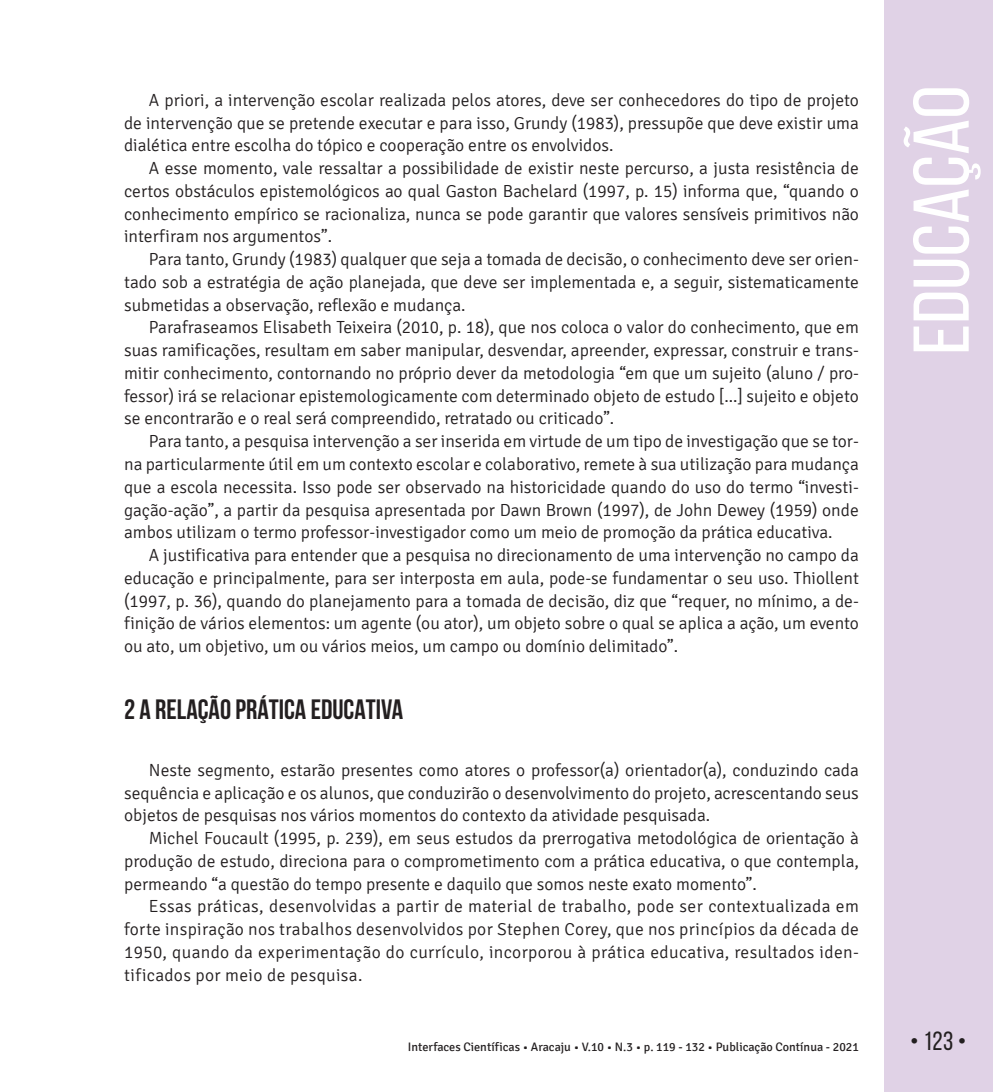
<style>
.page{position:relative;width:993px;height:1092px;background:#fff}
.page>*{position:absolute;margin:0;border:0;box-sizing:border-box;transform-origin:0 0}
.t1{font:78.75px "Bebas Neue";color:#fff;scale:1.09 1}
.Título_1{font:700 28px "Bebas Neue";color:#231f20}
.t2{font:26.25px "Bebas Neue";color:#231f20}
.TEXTO{font:300 17.5px/22.8px "Signika";color:#231f20;text-align:justify}
.t3{font:12.25px "Signika";color:#231f20}
</style>
<div class="page">
<div style="left:883px;top:0;width:109px;height:1091px;background:#e0d2e6"></div>
<p class="TEXTO" style="left:124px;top:89px;width:736px;text-indent:25px">A priori, a intervenção escolar realizada pelos atores, deve ser conhecedores do tipo de projeto de intervenção que se pretende executar e para isso, Grundy (1983), pressupõe que deve existir uma dialética entre escolha do tópico e cooperação entre os envolvidos.</p>
<p class="TEXTO" style="left:124px;top:157px;width:736px;text-indent:25px">A esse momento, vale ressaltar a possibilidade de existir neste percurso, a justa resistência de certos obstáculos epistemológicos ao qual Gaston Bachelard (1997, p. 15) informa que, “quando o conhecimento empírico se racionaliza, nunca se pode garantir que valores sensíveis primitivos não interfiram nos argumentos”.</p>
<p class="TEXTO" style="left:124px;top:248px;width:736px;text-indent:25px">Para tanto, Grundy (1983) qualquer que seja a tomada de decisão, o conhecimento deve ser orien&shy;tado sob a estratégia de ação planejada, que deve ser implementada e, a seguir, sistematicamente submetidas a observação, reflexão e mudança.</p>
<p class="TEXTO" style="left:124px;top:316px;width:736px;text-indent:25px">Parafraseamos Elisabeth Teixeira (2010, p. 18), que nos coloca o valor do conhecimento, que em suas ramificações, resultam em saber manipular, desvendar, apreender, expressar, construir e trans&shy;mitir conhecimento, contornando no próprio dever da metodologia “em que um sujeito (aluno / pro&shy;fessor) irá se relacionar epistemologicamente com determinado objeto de estudo [...] sujeito e objeto se encontrarão e o real será compreendido, retratado ou criticado”.</p>
<p class="TEXTO" style="left:124px;top:430px;width:736px;text-indent:25px">Para tanto, a pesquisa intervenção a ser inserida em virtude de um tipo de investigação que se tor&shy;na particularmente útil em um contexto escolar e colaborativo, remete à sua utilização para mudança que a escola necessita. Isso pode ser observado na historicidade quando do uso do termo “investi&shy;gação-ação”, a partir da pesquisa apresentada por Dawn Brown (1997), de John Dewey (1959) onde ambos utilizam o termo professor-investigador como um meio de promoção da prática educativa.</p>
<p class="TEXTO" style="left:124px;top:544px;width:736px;text-indent:25px">A justificativa para entender que a pesquisa no direcionamento de uma intervenção no campo da educação e principalmente, para ser interposta em aula, pode-se fundamentar o seu uso. Thiollent (1997, p. 36), quando do planejamento para a tomada de decisão, diz que “requer, no mínimo, a de&shy;finição de vários elementos: um agente (ou ator), um objeto sobre o qual se aplica a ação, um evento ou ato, um objetivo, um ou vários meios, um campo ou domínio delimitado”.</p>
<p class="Título_1" style="left:124px;top:694px;width:280px">2 A RELAÇÃO PRÁTICA EDUCATIVA</p>
<p class="TEXTO" style="left:124px;top:758px;width:736px;text-indent:25px">Neste segmento, estarão presentes como atores o professor(a) orientador(a), conduzindo cada sequência e aplicação e os alunos, que conduzirão o desenvolvimento do projeto, acrescentando seus objetos de pesquisas nos vários momentos do contexto da atividade pesquisada.</p>
<p class="TEXTO" style="left:124px;top:827px;width:736px;text-indent:25px">Michel Foucault (1995, p. 239), em seus estudos da prerrogativa metodológica de orientação à produção de estudo, direciona para o comprometimento com a prática educativa, o que contempla, permeando “a questão do tempo presente e daquilo que somos neste exato momento”.</p>
<p class="TEXTO" style="left:124px;top:895px;width:736px;text-indent:25px">Essas práticas, desenvolvidas a partir de material de trabalho, pode ser contextualizada em forte inspiração nos trabalhos desenvolvidos por Stephen Corey, que nos princípios da década de 1950, quando da experimentação do currículo, incorporou à prática educativa, resultados iden&shy;tificados por meio de pesquisa.</p>
<h1 class="t1" style="left:898px;top:355px;width:248px;rotate:-90deg">EDUCAÇÃO</h1>
<p class="t3" style="left:408px;top:1040px;width:452px">Interfaces Científicas • Aracaju • V.10 • N.3 • p. 119 - 132 • Publicação Contínua - 2021</p>
<h3 class="t2" style="left:909px;top:1026px;width:58px">• 123 •</h3>
</div>
